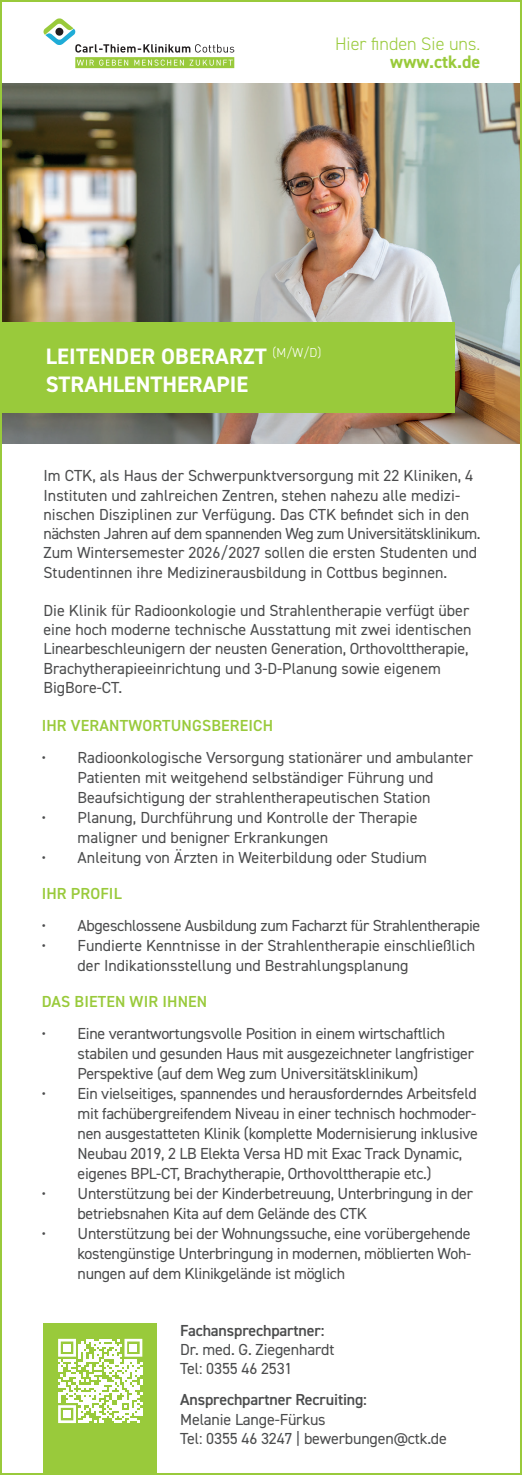
<style>
.page{position:relative;width:522px;height:1475px;background:#fff}
.page>*{position:absolute;margin:0;border:0;box-sizing:border-box;transform-origin:0 0}
.t1{font:700 22.4px/28px "DIN2014";letter-spacing:.005em;color:#fff}
.t2{font:300 18.2px "DIN2014";color:#99ca3b}
.t3{font:700 18.2px "DIN2014";color:#99ca3b}
.t4{font:16px/20px "DIN2014";letter-spacing:-.01em;color:#4b4c4d}
.t5{font:600 16px "DIN2014";letter-spacing:.01em;color:#99ca3b}
.t6{font:600 16px "DIN2014";letter-spacing:-.01em;color:#4b4c4d}
</style>
<div class="page">
<img style="left:3px;top:83px;width:516px;height:361px">
<div style="left:0;top:322px;width:454px;height:90px;background:#99ca3b"></div>
<div style="left:43px;top:1322px;width:114px;height:152px;background:#99ca3b"></div>
<svg style="left:43px;top:18px;width:191px;height:50px"></svg>
<svg style="left:58px;top:1338px;width:84px;height:84px"></svg>
<div style="left:63px;top:1343px;width:8px;height:8px;background:#fff"></div>
<div style="left:129px;top:1343px;width:8px;height:8px;background:#fff"></div>
<div style="left:63px;top:1409px;width:8px;height:8px;background:#fff"></div>
<p class="t2" style="left:335px;top:33px;width:147px">Hier finden Sie uns.</p>
<p class="t3" style="left:390px;top:49px;width:92px">www.ctk.de</p>
<h1 class="t1" style="left:46px;top:342px;width:277px">LEITENDER OBERARZT <sup>(M/W/D)<br></sup>STRAHLENTHERAPIE</h1>
<p class="t4" style="left:43px;top:466px;width:438px;line-height:19.2px">Im CTK, als Haus der Schwerpunktversorgung mit 22 Kliniken, 4<br>Instituten und zahlreichen Zentren, stehen nahezu alle medizi&shy;nischen Disziplinen zur Verfügung. Das CTK befindet sich in den nächsten Jahren auf dem spannenden Weg zum Universitätsklinikum.<br>Zum Wintersemester 2026/2027 sollen die ersten Studenten und Studentinnen ihre Medizinerausbildung in Cottbus beginnen.</p>
<p class="t4" style="left:43px;top:600px;width:429px;line-height:19.2px">Die Klinik für Radioonkologie und Strahlentherapie verfügt über eine hoch moderne technische Ausstattung mit zwei identischen Linearbeschleunigern der neusten Generation, Orthovolttherapie, Brachytherapieeinrichtung und 3-D-Planung sowie eigenem BigBore-CT.</p>
<p class="t5" style="left:42px;top:714px;width:233px">IHR VERANTWORTUNGSBEREICH</p>
<p class="t4" style="left:42px;top:746px;width:433px;text-align:center">• Radioonkologische Versorgung stationärer und ambulanter<br>Patienten mit weitgehend selbständiger Führung und<br>Beaufsichtigung der strahlentherapeutischen Station</p>
<p class="t4" style="left:78px;top:806px;width:341px;text-indent:-36px">• Planung, Durchführung und Kontrolle der Therapie maligner und benigner Erkrankungen</p>
<p class="t4" style="left:42px;top:846px;width:387px">• Anleitung von Ärzten in Weiterbildung oder Studium</p>
<p class="t5" style="left:42px;top:883px;width:82px">IHR PROFIL</p>
<p class="t4" style="left:42px;top:915px;width:440px">• Abgeschlossene Ausbildung zum Facharzt für Strahlentherapie</p>
<p class="t4" style="left:78px;top:935px;width:399px;text-indent:-36px">• Fundierte Kenntnisse in der Strahlentherapie einschließlich der Indikationsstellung und Bestrahlungsplanung</p>
<p class="t5" style="left:42px;top:990px;width:167px">DAS BIETEN WIR IHNEN</p>
<p class="t4" style="left:78px;top:1023px;width:398px;text-indent:-36px">• Eine verantwortungsvolle Position in einem wirtschaftlich stabilen und gesunden Haus mit ausgezeichneter langfristiger<br>Perspektive (auf dem Weg zum Universitätsklinikum)</p>
<p class="t4" style="left:78px;top:1083px;width:402px;text-indent:-36px">• Ein vielseitiges, spannendes und herausforderndes Arbeitsfeld mit fachübergreifendem Niveau in einer technisch hochmoder&shy;nen ausgestatteten Klinik (komplette Modernisierung inklusive Neubau 2019, 2 LB Elekta Versa HD mit Exac Track Dynamic, eigenes BPL-CT, Brachytherapie, Orthovolttherapie etc.)</p>
<p class="t4" style="left:78px;top:1183px;width:397px;text-indent:-36px">• Unterstützung bei der Kinderbetreuung, Unterbringung in der betriebsnahen Kita auf dem Gelände des CTK</p>
<p class="t4" style="left:78px;top:1223px;width:395px;text-align:justify;text-indent:-36px">• Unterstützung bei der Wohnungssuche, eine vorübergehende kostengünstige Unterbringung in modernen, möblierten Woh&shy;nungen auf dem Klinikgelände ist möglich</p>
<p class="t6" style="left:180px;top:1319px;width:146px">Fachansprechpartner:</p>
<p class="t4" style="left:180px;top:1339px;width:156px;line-height:19.2px">Dr. med. G. Ziegenhardt<br>Tel: 0355 46 2531</p>
<p class="t6" style="left:180px;top:1388px;width:188px">Ansprechpartner Recruiting:</p>
<p class="t4" style="left:180px;top:1408px;width:268px;line-height:19.2px">Melanie Lange-Fürkus<br>Tel: 0355 46 3247 | bewerbungen@ctk.de</p>
</div>
